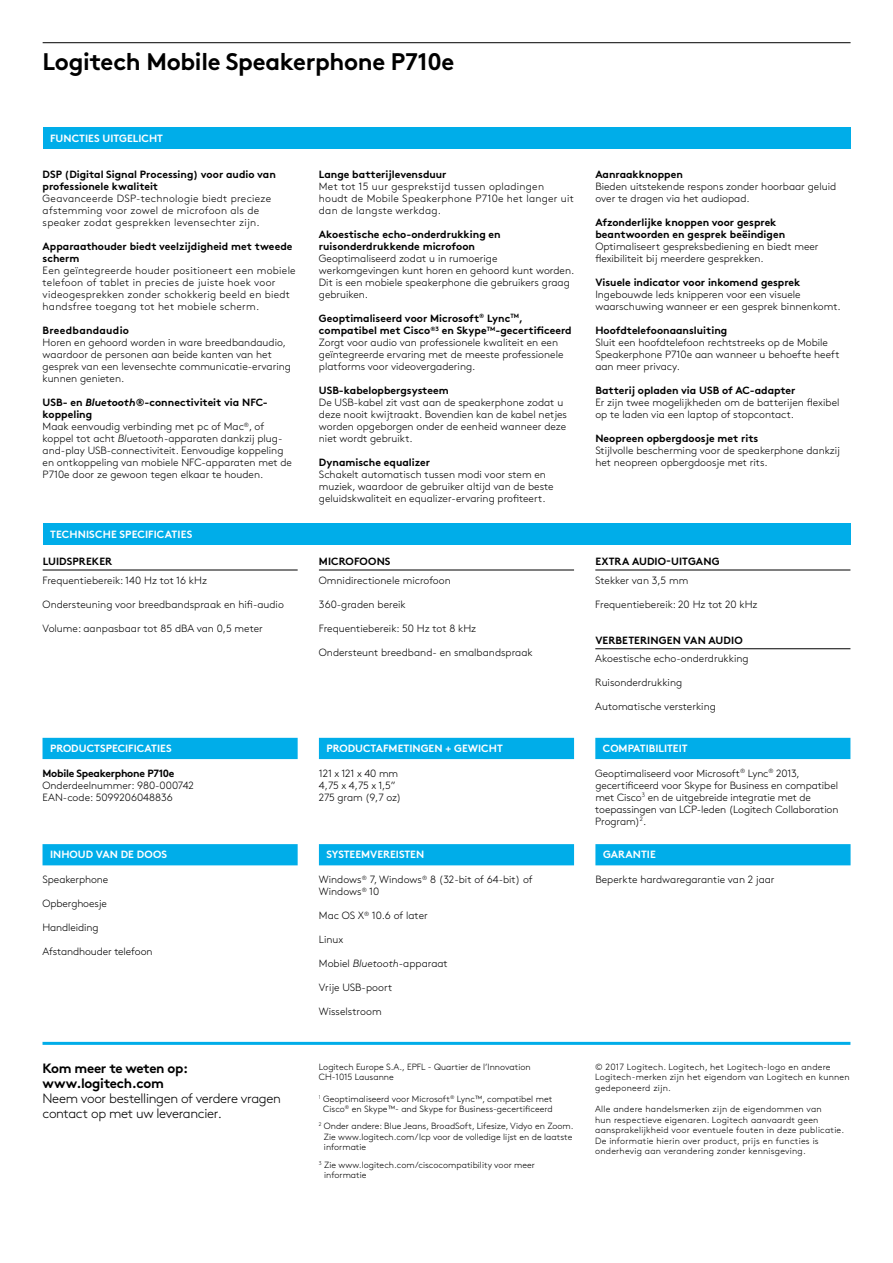
<style>
.page{position:relative;width:893px;height:1263px;background:#fff}
.page>*{position:absolute;margin:0;border:0;box-sizing:border-box;transform-origin:0 0}
.t1{font:700 24px "Brown Pro";letter-spacing:-.015em;color:#000}
.t2{font:300 13.5px/15px "Brown Pro";letter-spacing:-.025em;color:#000}
.t3{font:700 13.5px/15px "Brown Pro";letter-spacing:-.025em;color:#000}
.t4{font:300 10.5px/12px "Brown Pro";color:#000}
.t5{font:700 10.5px/12px "Brown Pro";color:#000}
.t6{font:300 10.5px/12px "Brown Pro";letter-spacing:.025em;color:#000}
.t7{font:700 10.5px "Brown Pro";color:#fff}
.t8{font:700 10.5px "Brown Pro";letter-spacing:-.025em;color:#000}
.t9{font:700 10.5px "Brown Pro";letter-spacing:.025em;color:#000}
.t10{font:300 9px/10.5px "Brown Pro";letter-spacing:.01em;color:#000}
.s1{font-weight:700}
.s2{font-weight:700;font-style:italic}
.s3{font-style:italic}
</style>
<div class="page">
<hr style="left:43px;top:42px;width:808px;height:1px;background:#000">
<hr style="left:43px;top:1042px;width:807px;height:3px;background:#00ade9">
<div style="left:43px;top:128px;width:807px;height:21px;background:#00ade9"></div>
<div style="left:43px;top:738px;width:255px;height:21px;background:#00ade9"></div>
<div style="left:43px;top:844px;width:255px;height:21px;background:#00ade9"></div>
<div style="left:595px;top:738px;width:255px;height:21px;background:#00ade9"></div>
<div style="left:595px;top:844px;width:256px;height:21px;background:#00ade9"></div>
<div style="left:319px;top:844px;width:255px;height:21px;background:#00ade9"></div>
<div style="left:319px;top:738px;width:255px;height:21px;background:#00ade9"></div>
<hr style="left:43px;top:570px;width:255px;height:1px;background:#000">
<div style="left:43px;top:523px;width:807px;height:21px;background:#00ade9"></div>
<hr style="left:319px;top:570px;width:255px;height:1px;background:#000">
<hr style="left:595px;top:570px;width:255px;height:1px;background:#000">
<hr style="left:595px;top:648px;width:255px;height:1px;background:#000">
<h1 class="t1" style="left:43px;top:42px;width:413px">Logitech Mobile Speakerphone P710e</h1>
<p class="t7" style="left:50px;top:130px;width:114px">FUNCTIES UITGELICHT</p>
<p class="t5" style="left:43px;top:167px;width:235px">DSP (Digital Signal Processing) voor audio van professionele kwaliteit</p>
<p class="t6" style="left:43px;top:192px;width:230px">Geavanceerde DSP-technologie biedt precieze afstemming voor zowel de microfoon als de speaker zodat gesprekken levensechter zijn.</p>
<p class="t5" style="left:43px;top:239px;width:251px">Apparaathouder biedt veelzijdigheid met tweede scherm</p>
<p class="t6" style="left:43px;top:264px;width:255px">Een geïntegreerde houder positioneert een mobiele telefoon of tablet in precies de juiste hoek voor videogesprekken zonder schokkerig beeld en biedt handsfree toegang tot het mobiele scherm.</p>
<p class="t9" style="left:43px;top:322px;width:88px">Breedbandaudio</p>
<p class="t4" style="left:43px;top:336px;width:250px">Horen en gehoord worden in ware breedbandaudio, waardoor de personen aan beide kanten van het gesprek van een levensechte communicatie-ervaring kunnen genieten.</p>
<p class="t4" style="left:43px;top:396px;width:251px"><span class="s1">USB- en</span> <span class="s2">Bluetooth</span><span class="s1">®-connectiviteit via NFC&shy;koppeling<br></span>Maak eenvoudig verbinding met pc of Mac<sup>®</sup>, of koppel tot acht <span class="s3">Bluetooth</span>-apparaten dankzij plug&shy;and-play USB-connectiviteit. Eenvoudige koppeling en ontkoppeling van mobiele NFC-apparaten met de P710e door ze gewoon tegen elkaar te houden.</p>
<p class="t5" style="left:319px;top:167px;width:129px">Lange batterijlevensduur</p>
<p class="t6" style="left:319px;top:180px;width:257px">Met tot 15 uur gesprekstijd tussen opladingen houdt de Mobile Speakerphone P710e het langer uit dan de langste werkdag.</p>
<p class="t5" style="left:319px;top:227px;width:183px">Akoestische echo-onderdrukking en ruisonderdrukkende microfoon</p>
<p class="t4" style="left:319px;top:252px;width:257px">Geoptimaliseerd zodat u in rumoerige werkomgevingen kunt horen en gehoord kunt worden.<br>Dit is een mobiele speakerphone die gebruikers graag gebruiken.</p>
<p class="t4" style="left:319px;top:312px;width:254px"><span class="s1">Geoptimaliseerd voor Microsoft</span><sup>®</sup> <span class="s1">Lync</span><sup>TM</sup><span class="s1">, compatibel met Cisco</span><sup>®3</sup> <span class="s1">en Skype</span><sup>TM</sup><span class="s1">-gecertificeerd </span>Zorgt voor audio van professionele kwaliteit en een geïntegreerde ervaring met de meeste professionele platforms voor videovergadering.</p>
<p class="t5" style="left:319px;top:383px;width:131px">USB-kabelopbergsysteem</p>
<p class="t4" style="left:319px;top:396px;width:250px">De USB-kabel zit vast aan de speakerphone zodat u deze nooit kwijtraakt. Bovendien kan de kabel netjes worden opgeborgen onder de eenheid wanneer deze niet wordt gebruikt.</p>
<p class="t5" style="left:319px;top:455px;width:113px">Dynamische equalizer</p>
<p class="t4" style="left:319px;top:468px;width:236px">Schakelt automatisch tussen modi voor stem en muziek, waardoor de gebruiker altijd van de beste geluidskwaliteit en equalizer-ervaring profiteert.</p>
<p class="t5" style="left:595px;top:167px;width:89px">Aanraakknoppen</p>
<p class="t4" style="left:595px;top:180px;width:242px">Bieden uitstekende respons zonder hoorbaar geluid over te dragen via het audiopad.</p>
<p class="t5" style="left:595px;top:215px;width:191px">Afzonderlijke knoppen voor gesprek beantwoorden en gesprek beëindigen</p>
<p class="t4" style="left:595px;top:240px;width:225px">Optimaliseert gespreksbediening en biedt meer flexibiliteit bij meerdere gesprekken.</p>
<p class="t5" style="left:595px;top:275px;width:207px">Visuele indicator voor inkomend gesprek</p>
<p class="t4" style="left:595px;top:288px;width:247px">Ingebouwde leds knipperen voor een visuele waarschuwing wanneer er een gesprek binnenkomt.</p>
<p class="t5" style="left:595px;top:323px;width:133px">Hoofdtelefoonaansluiting</p>
<p class="t4" style="left:595px;top:336px;width:246px">Sluit een hoofdtelefoon rechtstreeks op de Mobile<br>Speakerphone P710e aan wanneer u behoefte heeft aan meer privacy.</p>
<p class="t5" style="left:595px;top:383px;width:202px">Batterij opladen via USB of AC-adapter</p>
<p class="t4" style="left:595px;top:396px;width:246px">Er zijn twee mogelijkheden om de batterijen flexibel op te laden via een laptop of stopcontact.</p>
<p class="t5" style="left:595px;top:431px;width:165px">Neopreen opbergdoosje met rits</p>
<p class="t4" style="left:595px;top:444px;width:246px">Stijlvolle bescherming voor de speakerphone dankzij het neopreen opbergdoosje met rits.</p>
<p class="t7" style="left:50px;top:525px;width:144px">TECHNISCHE SPECIFICATIES</p>
<p class="t5" style="left:43px;top:554px;width:71px">LUIDSPREKER</p>
<p class="t4" style="left:43px;top:573px;width:166px">Frequentiebereik: 140 Hz tot 16 kHz</p>
<p class="t4" style="left:43px;top:597px;width:243px">Ondersteuning voor breedbandspraak en hifi-audio</p>
<p class="t4" style="left:43px;top:621px;width:222px">Volume: aanpasbaar tot 85 dBA van 0,5 meter</p>
<p class="t5" style="left:319px;top:554px;width:73px">MICROFOONS</p>
<p class="t4" style="left:319px;top:573px;width:133px">Omnidirectionele microfoon</p>
<p class="t4" style="left:319px;top:597px;width:88px">360-graden bereik</p>
<p class="t4" style="left:319px;top:621px;width:159px">Frequentiebereik: 50 Hz tot 8 kHz</p>
<p class="t4" style="left:319px;top:645px;width:215px">Ondersteunt breedband- en smalbandspraak</p>
<p class="t5" style="left:595px;top:554px;width:126px">EXTRA AUDIO-UITGANG</p>
<p class="t4" style="left:595px;top:573px;width:95px">Stekker van 3,5 mm</p>
<p class="t4" style="left:595px;top:597px;width:164px">Frequentiebereik: 20 Hz tot 20 kHz</p>
<p class="t5" style="left:595px;top:633px;width:149px">VERBETERINGEN VAN AUDIO</p>
<p class="t4" style="left:595px;top:652px;width:155px">Akoestische echo-onderdrukking</p>
<p class="t4" style="left:595px;top:676px;width:88px">Ruisonderdrukking</p>
<p class="t4" style="left:595px;top:700px;width:122px">Automatische versterking</p>
<p class="t7" style="left:50px;top:740px;width:123px">PRODUCTSPECIFICATIES</p>
<p class="t8" style="left:43px;top:765px;width:134px">Mobile Speakerphone P710e</p>
<p class="t4" style="left:43px;top:778px;width:153px">Onderdeelnummer: 980-000742<br>EAN-code: 5099206048836</p>
<p class="t7" style="left:50px;top:846px;width:119px">INHOUD VAN DE DOOS</p>
<p class="t4" style="left:43px;top:873px;width:67px">Speakerphone</p>
<p class="t4" style="left:43px;top:897px;width:66px">Opberghoesje</p>
<p class="t4" style="left:43px;top:921px;width:57px">Handleiding</p>
<p class="t4" style="left:43px;top:945px;width:111px">Afstandhouder telefoon</p>
<p class="t7" style="left:326px;top:740px;width:178px">PRODUCTAFMETINGEN + GEWICHT</p>
<p class="t4" style="left:319px;top:766px;width:84px">121 x 121 x 40 mm<br>4,75 x 4,75 x 1,5”<br>275 gram (9,7 oz)</p>
<p class="t7" style="left:326px;top:846px;width:99px">SYSTEEMVEREISTEN</p>
<p class="t4" style="left:319px;top:873px;width:215px">Windows<sup>®</sup> 7, Windows<sup>®</sup> 8 (32-bit of 64-bit) of<br>Windows<sup>®</sup> 10</p>
<p class="t4" style="left:319px;top:909px;width:110px">Mac OS X<sup>®</sup> 10.6 of later</p>
<p class="t4" style="left:319px;top:933px;width:26px">Linux</p>
<p class="t4" style="left:319px;top:957px;width:130px">Mobiel <span class="s3">Bluetooth</span>-apparaat</p>
<p class="t4" style="left:319px;top:981px;width:75px">Vrije USB-poort</p>
<p class="t4" style="left:319px;top:1005px;width:64px">Wisselstroom</p>
<p class="t7" style="left:603px;top:740px;width:86px">COMPATIBILITEIT</p>
<p class="t4" style="left:595px;top:766px;width:245px">Geoptimaliseerd voor Microsoft<sup>®</sup> Lync<sup>®</sup> 2013, gecertificeerd voor Skype for Business en compatibel met Cisco<sup>3</sup> en de uitgebreide integratie met de toepassingen van LCP-leden (Logitech Collaboration Program)<sup>2</sup>.</p>
<p class="t7" style="left:603px;top:846px;width:54px">GARANTIE</p>
<p class="t4" style="left:595px;top:873px;width:181px">Beperkte hardwaregarantie van 2 jaar</p>
<p class="t3" style="left:43px;top:1059px;width:147px">Kom meer te weten op: www.logitech.com</p>
<p class="t2" style="left:43px;top:1090px;width:240px">Neem voor bestellingen of verdere vragen contact op met uw leverancier.</p>
<p class="t10" style="left:319px;top:1061px;width:213px">Logitech Europe S.A., EPFL - Quartier de l’Innovation<br>CH-1015 Lausanne</p>
<p class="t10" style="left:319px;top:1093px;width:235px;text-align:center"><sup>1</sup> Geoptimaliseerd voor Microsoft<sup>®</sup> Lync™, compatibel met<br>Cisco<sup>®</sup> en Skype™- and Skype for Business-gecertificeerd</p>
<p class="t10" style="left:324px;top:1120px;width:251px;text-indent:-5px"><sup>2</sup> Onder andere: Blue Jeans, BroadSoft, Lifesize, Vidyo en Zoom.<br>Zie www.logitech.com/lcp voor de volledige lijst en de laatste informatie</p>
<p class="t10" style="left:324px;top:1159px;width:212px;text-indent:-5px"><sup>3</sup> Zie www.logitech.com/ciscocompatibility voor meer informatie</p>
<p class="t10" style="left:595px;top:1061px;width:256px">© 2017 Logitech. Logitech, het Logitech-logo en andere<br>Logitech-merken zijn het eigendom van Logitech en kunnen gedeponeerd zijn.</p>
<p class="t10" style="left:595px;top:1103px;width:251px">Alle andere handelsmerken zijn de eigendommen van<br>hun respectieve eigenaren. Logitech aanvaardt geen aansprakelijkheid voor eventuele fouten in deze publicatie.<br>De informatie hierin over product, prijs en functies is onderhevig aan verandering zonder kennisgeving.</p>
</div>
